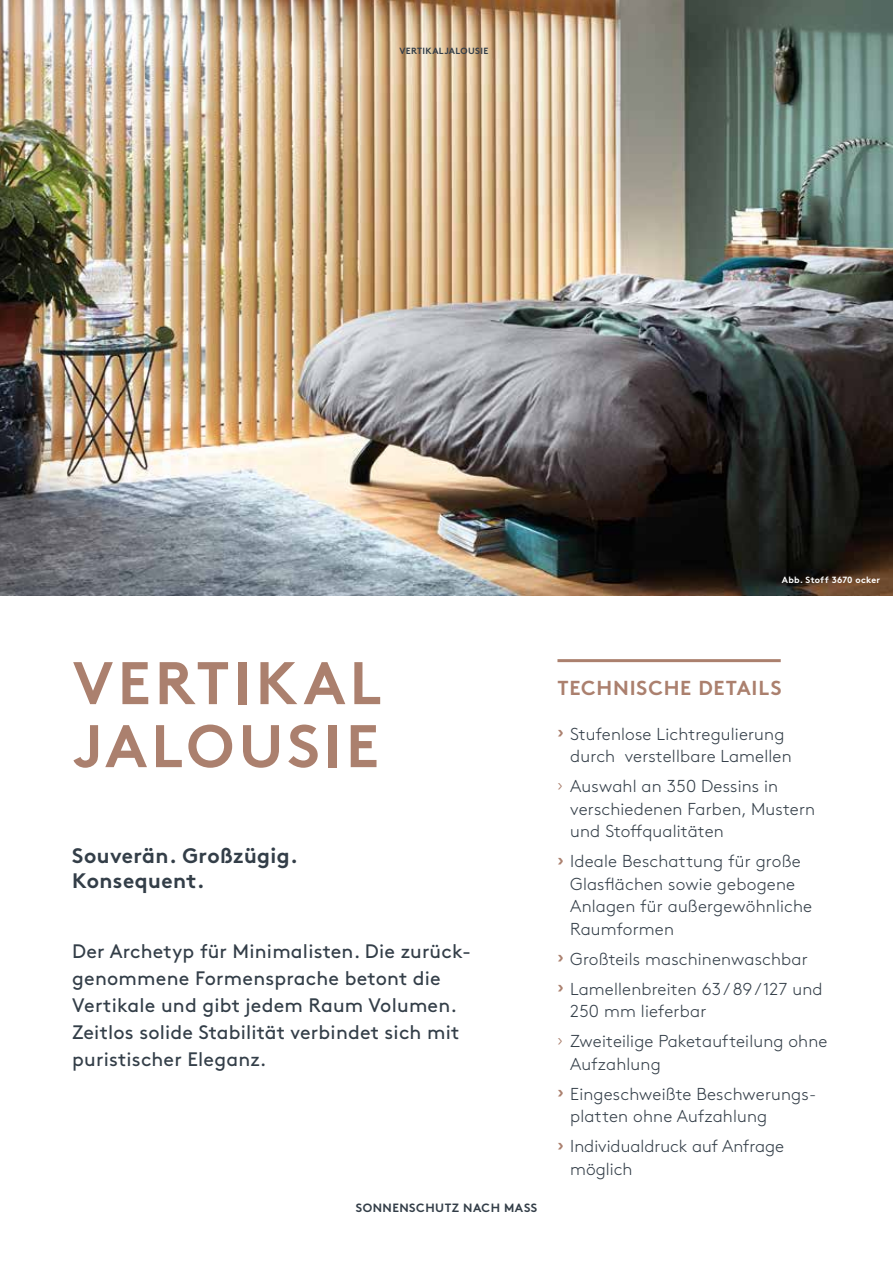
<style>
.page{position:relative;width:893px;height:1263px;background:#fff}
.page>*{position:absolute;margin:0;border:0;box-sizing:border-box;transform-origin:0 0}
.t1{font:700 60px/63px "Brown Pro";letter-spacing:.07em;color:#ab806e}
.t2{font:700 21px/25.5px "Brown Pro";letter-spacing:.02em;color:#333e48}
.t3{font:700 20.25px "Brown Pro";letter-spacing:.04em;color:#ab806e}
.t4{font:19.5px/27px "Brown Pro";letter-spacing:.01em;color:#333e48}
.t5{font:300 17.25px/22.5px "Brown Pro";letter-spacing:.01em;color:#333e48}
.t6{font:700 12px "Brown Pro";letter-spacing:.04em;color:#333e48}
.t7{font:700 9px "Brown Pro";letter-spacing:.02em;color:#fff}
.t8{font:700 9px "Brown Pro";letter-spacing:.04em;color:#333e48}
.s1{font-weight:700;color:#ab806e}
.s2{color:#ab806e}
</style>
<div class="page">
<img style="left:0;top:0;width:893px;height:595px">
<hr style="left:557px;top:659px;width:224px;height:3px;background:#ab806e">
<p class="t8" style="left:399px;top:43px;width:91px">VERTIKALJALOUSIE</p>
<p class="t7" style="left:782px;top:572px;width:100px">Abb. Stoff 3670 ocker</p>
<h1 class="t1" style="left:73px;top:645px;width:311px">VERTIKAL<br>JALOUSIE</h1>
<p class="t2" style="left:72px;top:840px;width:227px">Souverän. Großzügig.<br>Konsequent.</p>
<p class="t4" style="left:72px;top:936px;width:400px">Der Archetyp für Minimalisten. Die zurück&shy;genommene Formensprache betont die Vertikale und gibt jedem Raum Volumen.<br>Zeitlos solide Stabilität verbindet sich mit puristischer Eleganz.</p>
<p class="t6" style="left:356px;top:1198px;width:183px">SONNENSCHUTZ NACH MASS</p>
<p class="t3" style="left:558px;top:671px;width:225px">TECHNISCHE DETAILS</p>
<p class="t5" style="left:570px;top:721px;width:223px;text-indent:-13px"><span class="s1">›</span> Stufenlose Lichtregulierung durch verstellbare Lamellen</p>
<p class="t5" style="left:570px;top:774px;width:246px;text-indent:-13px"><span class="s2">›</span> Auswahl an 350 Dessins in verschiedenen Farben, Mustern und Stoffqualitäten</p>
<p class="t5" style="left:570px;top:849px;width:243px;text-indent:-13px"><span class="s1">›</span> Ideale Beschattung für große<br>Glasflächen sowie gebogene<br>Anlagen für außergewöhnliche<br>Raumformen</p>
<p class="t5" style="left:557px;top:942px;width:267px;line-height:30px"><span class="s1">›</span> Großteils maschinenwaschbar<br><span class="s1">›</span> Lamellenbreiten 63 / 89 /127 und</p>
<p class="t5" style="left:557px;top:995px;width:271px;line-height:30px;text-indent:13px">250 mm lieferbar<br><span class="s2">›</span> Zweiteilige Paketaufteilung ohne</p>
<p class="t5" style="left:557px;top:1047px;width:260px;line-height:30px;text-indent:13px">Aufzahlung<br><span class="s1">›</span> Eingeschweißte Beschwerungs-</p>
<p class="t5" style="left:557px;top:1100px;width:228px;line-height:30px;text-align:center">platten ohne Aufzahlung<br><span class="s1">›</span> Individualdruck auf Anfrage</p>
<p class="t5" style="left:570px;top:1156px;width:64px">möglich</p>
</div>
